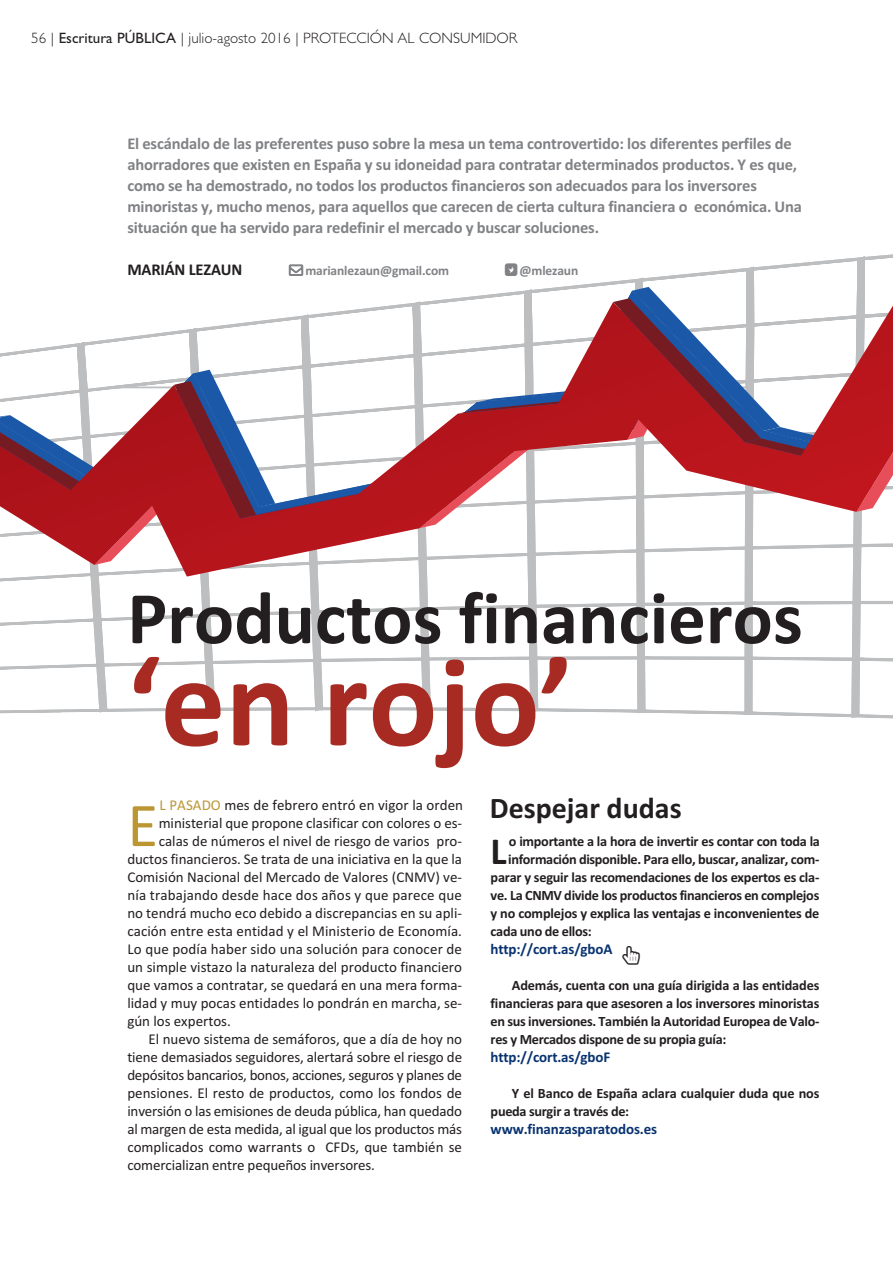
<style>
.page{position:relative;width:893px;height:1263px;background:#fff}
.page>*{position:absolute;margin:0;border:0;box-sizing:border-box;transform-origin:0 0}
.t1{font:700 129px "Calibri";color:#a82b23}
.t2{font:700 75px "Calibri";color:#231f20}
.t3{font:63px "Calibri";color:#bc9633}
.t4{font:700 38.25px "Calibri";color:#231f20}
.t5{font:700 30px "Calibri";color:#231f20}
.t6{font:700 16.5px/21px "Calibri";letter-spacing:-.01em;color:#808285}
.t7{font:700 16.5px "Calibri";letter-spacing:-.01em;color:#231f20}
.t8{font:15px "Calibri";color:#231f20}
.t9{font:700 15px "Calibri";letter-spacing:-.01em;color:#093370}
.t10{font:300 15px "Gill Sans";color:#231f20}
.t11{font:15px "Calibri";letter-spacing:-.02em;color:#231f20}
.t12{font:700 14.25px/18px "Calibri";letter-spacing:-.02em;color:#231f20;text-align:justify}
.t13{font:700 13.5px "Calibri";letter-spacing:-.01em;color:#808285}
.s1{font-weight:400}
.s2{color:#bc9633}
</style>
<div class="page">
<svg style="left:0;top:254px;width:892px;height:465px"></svg>
<p class="t10" style="left:31px;top:33px;width:488px">56 | <span class="s1">Escritura PÚBLICA</span> | julio-agosto 2016 | PROTECCIÓN AL CONSUMIDOR</p>
<p class="t6" style="left:127px;top:134px;width:676px">El escándalo de las preferentes puso sobre la mesa un tema controvertido: los diferentes perfiles de ahorradores que existen en España y su idoneidad para contratar determinados productos. Y es que, como se ha demostrado, no todos los productos financieros son adecuados para los inversores minoristas y, mucho menos, para aquellos que carecen de cierta cultura financiera o económica. Una situación que ha servido para redefinir el mercado y buscar soluciones.</p>
<p class="t7" style="left:127px;top:263px;width:117px">MARIÁN LEZAUN</p>
<p class="t13" style="left:305px;top:265px;width:145px">marianlezaun@gmail.com</p>
<p class="t13" style="left:519px;top:265px;width:60px">@mlezaun</p>
<h2 class="t2" style="left:127px;top:592px;width:677px">Productos financieros</h2>
<h1 class="t1" style="left:127px;top:658px;width:447px">‘en rojo’</h1>
<p class="t8" style="left:160px;top:800px;width:305px"><span class="s2">L PASADO</span> mes de febrero entró en vigor la orden</p>
<p class="t8" style="left:159px;top:818px;width:305px">ministerial que propone clasificar con colores o es-</p>
<p class="t8" style="left:159px;top:836px;width:305px">calas de números el nivel de riesgo de varios pro-</p>
<p class="t8" style="left:127px;top:854px;width:336px">ductos financieros. Se trata de una iniciativa en la que la</p>
<p class="t8" style="left:127px;top:872px;width:336px">Comisión Nacional del Mercado de Valores (CNMV) ve-</p>
<p class="t8" style="left:127px;top:890px;width:336px">nía trabajando desde hace dos años y que parece que</p>
<p class="t8" style="left:127px;top:908px;width:336px">no tendrá mucho eco debido a discrepancias en su apli-</p>
<p class="t8" style="left:127px;top:926px;width:336px">cación entre esta entidad y el Ministerio de Economía.</p>
<p class="t8" style="left:127px;top:944px;width:336px">Lo que podía haber sido una solución para conocer de</p>
<p class="t8" style="left:127px;top:962px;width:336px">un simple vistazo la naturaleza del producto financiero</p>
<p class="t8" style="left:127px;top:980px;width:336px">que vamos a contratar, se quedará en una mera forma-</p>
<p class="t8" style="left:127px;top:998px;width:336px">lidad y muy pocas entidades lo pondrán en marcha, se-</p>
<p class="t8" style="left:127px;top:1016px;width:105px">gún los expertos.</p>
<p class="t8" style="left:149px;top:1034px;width:315px">El nuevo sistema de semáforos, que a día de hoy no</p>
<p class="t8" style="left:127px;top:1052px;width:336px">tiene demasiados seguidores, alertará sobre el riesgo de</p>
<p class="t11" style="left:127px;top:1070px;width:336px">depósitos bancarios, bonos, acciones, seguros y planes de</p>
<p class="t8" style="left:127px;top:1088px;width:336px">pensiones. El resto de productos, como los fondos de</p>
<p class="t8" style="left:127px;top:1106px;width:336px">inversión o las emisiones de deuda pública, han quedado</p>
<p class="t8" style="left:127px;top:1124px;width:336px">al margen de esta medida, al igual que los productos más</p>
<p class="t8" style="left:127px;top:1142px;width:336px">complicados como warrants o CFDs, que también se</p>
<p class="t8" style="left:127px;top:1160px;width:249px">comercializan entre pequeños inversores.</p>
<h3 class="t3" style="left:127px;top:803px;width:32px">E</h3>
<h3 class="t5" style="left:490px;top:798px;width:193px">Despejar dudas</h3>
<h3 class="t4" style="left:491px;top:838px;width:18px">L</h3>
<p class="t12" style="left:509px;top:834px;width:313px">o importante a la hora de invertir es contar con toda la</p>
<p class="t12" style="left:508px;top:852px;width:313px">información disponible. Para ello, buscar, analizar, com-</p>
<p class="t12" style="left:491px;top:870px;width:330px">parar y seguir las recomendaciones de los expertos es cla-</p>
<p class="t12" style="left:491px;top:888px;width:330px">ve. La CNMV divide los productos financieros en complejos</p>
<p class="t12" style="left:491px;top:906px;width:330px">y no complejos y explica las ventajas e inconvenientes de</p>
<p class="t12" style="left:491px;top:924px;width:103px">cada uno de ellos:</p>
<p class="t9" style="left:491px;top:944px;width:123px">http://cort.as/gboA</p>
<p class="t12" style="left:491px;top:978px;width:330px;text-indent:21px">Además, cuenta con una guía dirigida a las entidades financieras para que asesoren a los inversores minoristas en sus inversiones. También la Autoridad Europea de Valo&shy;res y Mercados dispone de su propia guía:</p>
<p class="t9" style="left:491px;top:1052px;width:121px">http://cort.as/gboF</p>
<p class="t12" style="left:491px;top:1086px;width:330px;text-indent:21px">Y el Banco de España aclara cualquier duda que nos pueda surgir a través de:</p>
<p class="t9" style="left:491px;top:1124px;width:168px">www.finanzasparatodos.es</p>
</div>
